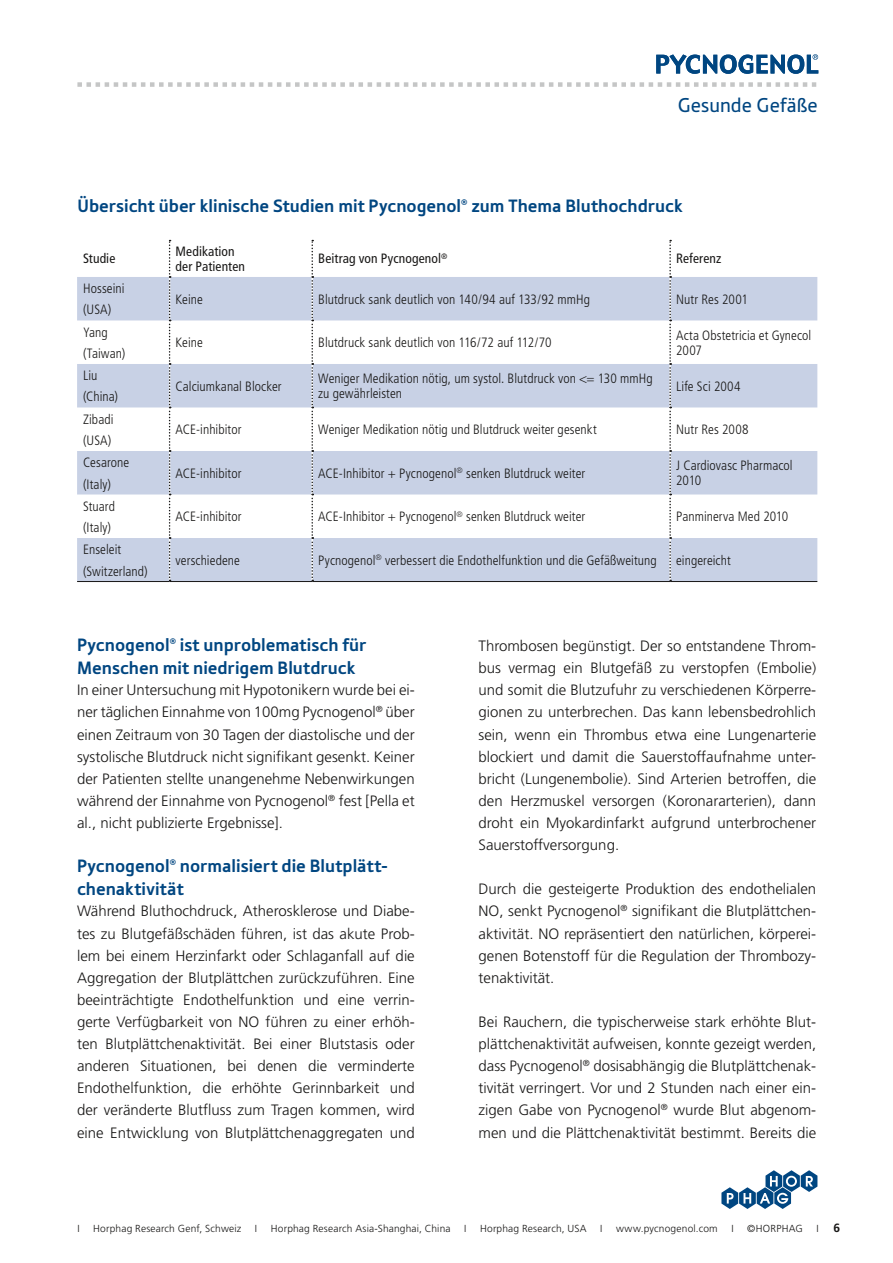
<style>
.page{position:relative;width:893px;height:1263px;background:#fff}
.page>*{position:absolute;margin:0;border:0;box-sizing:border-box;transform-origin:0 0}
.Seitenrubriktitel{font:21px "Tabula ITC";color:#004681}
.Titel_1{font:700 18.75px/22.5px "Tabula ITC";color:#004681}
.Titel_Special{font:700 18.75px "Tabula ITC";color:#004681}
.Lauftext{font:300 15px/22px "Frutiger LT Std";color:#181716;text-align:justify}
.Tabelle_Neu{font:300 condensed 13.5px/15px "Frutiger LT Std";letter-spacing:.005em;color:#181716}
.Tabelle_Neu-2{font:condensed 13.5px/15px "Frutiger LT Std";letter-spacing:.01em;color:#181716}
.t1{font:300 10.2px "Frutiger LT Std";letter-spacing:.015em;color:#181716}
.s1{font-weight:700;font-size:12px}
</style>
<div class="page">
<svg style="left:77px;top:82px;width:739px;height:5px"></svg>
<svg style="left:721px;top:1170px;width:96px;height:39px"></svg>
<svg style="left:656px;top:54px;width:162px;height:20px"></svg>
<svg style="left:77px;top:277px;width:740px;height:304px;fill:#c8d1e5"></svg>
<hr style="left:77px;top:581px;width:93px;height:1px;background:#181716">
<hr style="left:170px;top:581px;width:142px;height:1px;background:#181716">
<hr style="left:312px;top:581px;width:358px;height:1px;background:#181716">
<hr style="left:670px;top:581px;width:147px;height:1px;background:#181716">
<svg style="left:169px;top:240px;width:2px;height:341px"></svg>
<svg style="left:311px;top:240px;width:2px;height:341px"></svg>
<svg style="left:669px;top:240px;width:2px;height:341px"></svg>
<p class="Seitenrubriktitel" style="left:678px;top:93px;width:141px">Gesunde Gefäße</p>
<p class="Titel_Special" style="left:78px;top:195px;width:607px">Übersicht über klinische Studien mit Pycnogenol® zum Thema Bluthochdruck</p>
<p class="Tabelle_Neu-2" style="left:83px;top:251px;width:34px">Studie</p>
<p class="Tabelle_Neu-2" style="left:176px;top:244px;width:71px">Medikation der Patienten</p>
<p class="Tabelle_Neu-2" style="left:318px;top:251px;width:131px">Beitrag von Pycnogenol<sup>®</sup></p>
<p class="Tabelle_Neu-2" style="left:676px;top:251px;width:47px">Referenz</p>
<p class="Tabelle_Neu" style="left:83px;top:281px;width:43px">Hosseini</p>
<p class="Tabelle_Neu" style="left:83px;top:302px;width:30px">(USA)</p>
<p class="Tabelle_Neu" style="left:176px;top:292px;width:29px">Keine</p>
<p class="Tabelle_Neu" style="left:318px;top:292px;width:273px">Blutdruck sank deutlich von 140/94 auf 133/92 mmHg</p>
<p class="Tabelle_Neu" style="left:676px;top:292px;width:73px">Nutr Res 2001</p>
<p class="Tabelle_Neu" style="left:83px;top:325px;width:26px">Yang</p>
<p class="Tabelle_Neu" style="left:83px;top:346px;width:44px">(Taiwan)</p>
<p class="Tabelle_Neu" style="left:83px;top:368px;width:16px">Liu</p>
<p class="Tabelle_Neu" style="left:83px;top:389px;width:37px">(China)</p>
<p class="Tabelle_Neu" style="left:83px;top:412px;width:32px">Zibadi</p>
<p class="Tabelle_Neu" style="left:83px;top:433px;width:30px">(USA)</p>
<p class="Tabelle_Neu" style="left:83px;top:455px;width:48px">Cesarone</p>
<p class="Tabelle_Neu" style="left:83px;top:476px;width:29px">(Italy)</p>
<p class="Tabelle_Neu" style="left:83px;top:499px;width:33px">Stuard</p>
<p class="Tabelle_Neu" style="left:83px;top:520px;width:29px">(Italy)</p>
<p class="Tabelle_Neu" style="left:83px;top:542px;width:40px">Enseleit</p>
<p class="Tabelle_Neu" style="left:83px;top:563px;width:66px">(Switzerland)</p>
<p class="Tabelle_Neu" style="left:176px;top:335px;width:29px">Keine</p>
<p class="Tabelle_Neu" style="left:318px;top:335px;width:235px">Blutdruck sank deutlich von 116/72 auf 112/70</p>
<p class="Tabelle_Neu" style="left:676px;top:328px;width:137px">Acta Obstetricia et Gynecol<br>2007</p>
<p class="Tabelle_Neu" style="left:176px;top:379px;width:108px">Calciumkanal Blocker</p>
<p class="Tabelle_Neu" style="left:318px;top:371px;width:336px">Weniger Medikation nötig, um systol. Blutdruck von &lt;= 130 mmHg zu gewährleisten</p>
<p class="Tabelle_Neu" style="left:676px;top:379px;width:66px">Life Sci 2004</p>
<p class="Tabelle_Neu" style="left:176px;top:422px;width:67px">ACE-inhibitor</p>
<p class="Tabelle_Neu" style="left:318px;top:422px;width:280px">Weniger Medikation nötig und Blutdruck weiter gesenkt</p>
<p class="Tabelle_Neu" style="left:676px;top:422px;width:74px">Nutr Res 2008</p>
<p class="Tabelle_Neu" style="left:176px;top:466px;width:67px">ACE-inhibitor</p>
<p class="Tabelle_Neu" style="left:318px;top:466px;width:268px">ACE-Inhibitor + Pycnogenol<sup>®</sup> senken Blutdruck weiter</p>
<p class="Tabelle_Neu" style="left:676px;top:458px;width:118px">J Cardiovasc Pharmacol<br>2010</p>
<p class="Tabelle_Neu" style="left:176px;top:509px;width:67px">ACE-inhibitor</p>
<p class="Tabelle_Neu" style="left:318px;top:509px;width:268px">ACE-Inhibitor + Pycnogenol<sup>®</sup> senken Blutdruck weiter</p>
<p class="Tabelle_Neu" style="left:676px;top:509px;width:114px">Panminerva Med 2010</p>
<p class="Tabelle_Neu" style="left:176px;top:553px;width:66px">verschiedene</p>
<p class="Tabelle_Neu" style="left:318px;top:553px;width:340px">Pycnogenol<sup>®</sup> verbessert die Endothelfunktion und die Gefäßweitung</p>
<p class="Tabelle_Neu" style="left:676px;top:553px;width:56px">eingereicht</p>
<p class="Titel_1" style="left:77px;top:633px;width:291px">Pycnogenol® ist unproblematisch für<br>Menschen mit niedrigem Blutdruck</p>
<p class="Lauftext" style="left:77px;top:679px;width:339px">In einer Untersuchung mit Hypotonikern wurde bei ei&shy;ner täglichen Einnahme von 100mg Pycnogenol<sup>®</sup> über einen Zeitraum von 30 Tagen der diastolische und der systolische Blutdruck nicht signifikant gesenkt. Keiner der Patienten stellte unangenehme Nebenwirkungen während der Einnahme von Pycnogenol<sup>®</sup> fest [Pella et al., nicht publizierte Ergebnisse].</p>
<p class="Titel_1" style="left:77px;top:854px;width:312px">Pycnogenol® normalisiert die Blutplätt&shy;chenaktivität</p>
<p class="Lauftext" style="left:77px;top:900px;width:339px">Während Bluthochdruck, Atherosklerose und Diabe&shy;tes zu Blutgefäßschäden führen, ist das akute Prob&shy;lem bei einem Herzinfarkt oder Schlaganfall auf die Aggregation der Blutplättchen zurückzuführen. Eine beeinträchtigte Endothelfunktion und eine verrin&shy;gerte Verfügbarkeit von NO führen zu einer erhöh&shy;ten Blutplättchenaktivität. Bei einer Blutstasis oder anderen Situationen, bei denen die verminderte Endothelfunktion, die erhöhte Gerinnbarkeit und der veränderte Blutfluss zum Tragen kommen, wird eine Entwicklung von Blutplättchenaggregaten und</p>
<p class="Lauftext" style="left:479px;top:635px;width:339px">Thrombosen begünstigt. Der so entstandene Throm&shy;bus vermag ein Blutgefäß zu verstopfen (Embolie) und somit die Blutzufuhr zu verschiedenen Körperre&shy;gionen zu unterbrechen. Das kann lebensbedrohlich sein, wenn ein Thrombus etwa eine Lungenarterie blockiert und damit die Sauerstoffaufnahme unter&shy;bricht (Lungenembolie). Sind Arterien betroffen, die den Herzmuskel versorgen (Koronararterien), dann droht ein Myokardinfarkt aufgrund unterbrochener Sauerstoffversorgung.</p>
<p class="Lauftext" style="left:479px;top:878px;width:339px">Durch die gesteigerte Produktion des endothelialen NO, senkt Pycnogenol<sup>®</sup> signifikant die Blutplättchen&shy;aktivität. NO repräsentiert den natürlichen, körperei&shy;genen Botenstoff für die Regulation der Thrombozy&shy;tenaktivität.</p>
<p class="Lauftext" style="left:479px;top:1011px;width:339px">Bei Rauchern, die typischerweise stark erhöhte Blut&shy;plättchenaktivität aufweisen, konnte gezeigt werden, dass Pycnogenol<sup>®</sup> dosisabhängig die Blutplättchenak&shy;tivität verringert. Vor und 2 Stunden nach einer ein&shy;zigen Gabe von Pycnogenol<sup>®</sup> wurde Blut abgenom&shy;men und die Plättchenaktivität bestimmt. Bereits die</p>
<p class="t1" style="left:77px;top:1222px;width:4px">I</p>
<p class="t1" style="left:93px;top:1222px;width:150px">Horphag Research Genf, Schweiz</p>
<p class="t1" style="left:255px;top:1222px;width:4px">I</p>
<p class="t1" style="left:271px;top:1222px;width:181px">Horphag Research Asia-Shanghai, China</p>
<p class="t1" style="left:464px;top:1222px;width:4px">I</p>
<p class="t1" style="left:480px;top:1222px;width:108px">Horphag Research, USA</p>
<p class="t1" style="left:600px;top:1222px;width:4px">I</p>
<p class="t1" style="left:616px;top:1222px;width:103px">www.pycnogenol.com</p>
<p class="t1" style="left:731px;top:1222px;width:4px">I</p>
<p class="t1" style="left:747px;top:1222px;width:57px">©HORPHAG</p>
<p class="t1" style="left:816px;top:1222px;width:25px">I <span class="s1">6</span></p>
</div>
